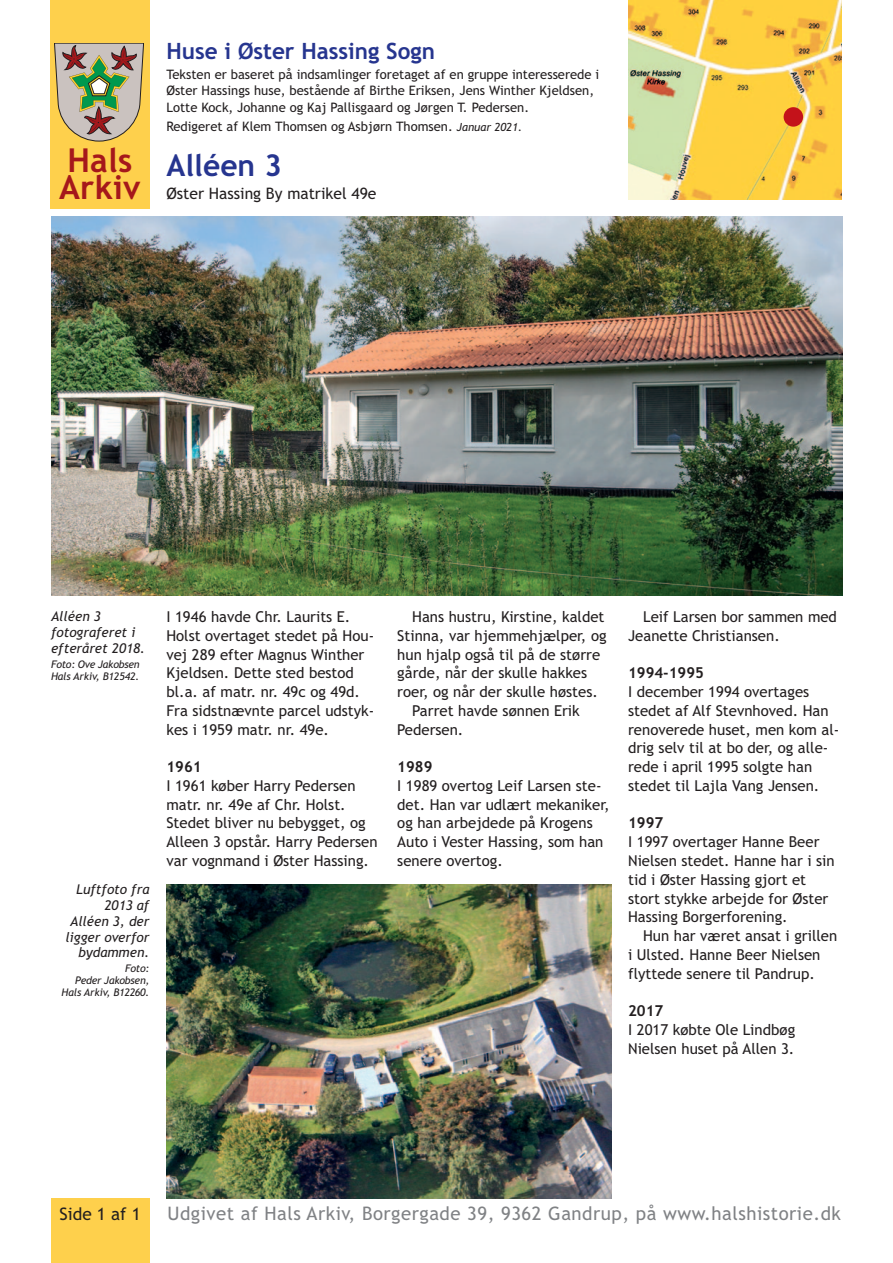
<style>
.page{position:relative;width:893px;height:1263px;background:#fff}
.page>*{position:absolute;margin:0;border:0;box-sizing:border-box;transform-origin:0 0}
.t1{font:700 33px "Trebuchet MS";letter-spacing:.01em;color:#a5181b}
.t2{font:700 30px "Trebuchet MS";color:#26358f}
.t3{font:700 22.5px "Trebuchet MS";color:#26358f}
.t4{font:18.6px "Trebuchet MS";letter-spacing:.025em;color:#808285}
.t5{font:17.25px "Trebuchet MS";color:#231f20}
.t6{font:15.75px "Trebuchet MS";color:#231f20}
.t7{font:15px/18.8px "Trebuchet MS";color:#231f20}
.t8{font:700 15px "Trebuchet MS";color:#231f20}
.t9{font:italic 13.5px/15.8px "Trebuchet MS";color:#231f20;text-align:right}
.t10{font:13.05px/16.5px "Trebuchet MS";color:#231f20}
.t11{font:italic 10.5px "Trebuchet MS";letter-spacing:-.02em;color:#231f20}
.s1{font-style:italic;font-size:11.25px}
</style>
<div class="page">
<div style="left:51px;top:1198px;width:98px;height:65px;background:#fed04c"></div>
<img style="left:628px;top:0;width:214px;height:200px">
<div style="left:50px;top:0;width:99px;height:208px;background:#fed04c"></div>
<svg style="left:54px;top:43px;width:90px;height:98px;background:#ada684"></svg>
<img style="left:52px;top:217px;width:790px;height:378px">
<img style="left:166px;top:884px;width:445px;height:314px">
<svg style="left:783px;top:107px;width:21px;height:20px"></svg>
<p class="t1" style="left:67px;top:141px;width:67px">Hals</p>
<p class="t1" style="left:59px;top:168px;width:83px">Arkiv</p>
<p class="t3" style="left:166px;top:38px;width:270px">Huse i Øster Hassing Sogn</p>
<p class="t10" style="left:166px;top:67px;width:434px">Teksten er baseret på indsamlinger foretaget af en gruppe interesserede i<br>Øster Hassings huse, bestående af Birthe Eriksen, Jens Winther Kjeldsen,</p>
<p class="t10" style="left:166px;top:100px;width:364px">Lotte Kock, Johanne og Kaj Pallisgaard og Jørgen T. Pedersen.</p>
<p class="t10" style="left:166px;top:119px;width:357px">Redigeret af Klem Thomsen og Asbjørn Thomsen. <span class="s1">Januar 2021.</span></p>
<p class="t2" style="left:166px;top:148px;width:117px">Alléen 3</p>
<p class="t6" style="left:166px;top:187px;width:212px">Øster Hassing By matrikel 49e</p>
<p class="t9" style="left:51px;top:610px;width:51px">Alléen 3</p>
<p class="t9" style="left:51px;top:625px;width:86px">fotograferet i</p>
<p class="t9" style="left:51px;top:641px;width:96px">efteråret 2018.</p>
<p class="t11" style="left:51px;top:660px;width:90px">Foto: Ove Jakobsen</p>
<p class="t11" style="left:51px;top:672px;width:90px">Hals Arkiv, B12542.</p>
<p class="t9" style="left:76px;top:883px;width:75px">Luftfoto fra<br>2013 af</p>
<p class="t9" style="left:65px;top:914px;width:85px;text-align:center">Alléen 3, der ligger overfor</p>
<p class="t9" style="left:79px;top:946px;width:72px">bydammen.</p>
<p class="t11" style="left:125px;top:965px;width:26px">Foto:</p>
<p class="t11" style="left:75px;top:977px;width:76px">Peder Jakobsen,</p>
<p class="t11" style="left:62px;top:989px;width:89px">Hals Arkiv, B12260.</p>
<p class="t7" style="left:166px;top:609px;width:209px">I 1946 havde Chr. Laurits E.<br>Holst overtaget stedet på Hou&shy;vej 289 efter Magnus Winther<br>Kjeldsen. Dette sted bestod bl.a. af matr. nr. 49c og 49d.<br>Fra sidstnævnte parcel udstyk&shy;kes i 1959 matr. nr. 49e.</p>
<p class="t8" style="left:166px;top:758px;width:37px">1961</p>
<p class="t7" style="left:166px;top:778px;width:191px">I 1961 køber Harry Pedersen matr. nr. 49e af Chr. Holst.</p>
<p class="t7" style="left:166px;top:815px;width:213px">Stedet bliver nu bebygget, og<br>Alleen 3 opstår. Harry Pedersen var vognmand i Øster Hassing.</p>
<p class="t7" style="left:397px;top:609px;width:211px;text-indent:15px">Hans hustru, Kirstine, kaldet<br>Stinna, var hjemmehjælper, og hun hjalp også til på de større gårde, når der skulle hakkes roer, og når der skulle høstes.</p>
<p class="t7" style="left:397px;top:703px;width:184px;text-indent:15px">Parret havde sønnen Erik<br>Pedersen.</p>
<p class="t8" style="left:397px;top:758px;width:37px">1989</p>
<p class="t7" style="left:397px;top:778px;width:214px">I 1989 overtog Leif Larsen ste&shy;det. Han var udlært mekaniker, og han arbejdede på Krogens<br>Auto i Vester Hassing, som han senere overtog.</p>
<p class="t7" style="left:628px;top:609px;width:210px;text-indent:15px">Leif Larsen bor sammen med<br>Jeanette Christiansen.</p>
<p class="t8" style="left:628px;top:664px;width:77px">1994-1995</p>
<p class="t7" style="left:628px;top:684px;width:213px">I december 1994 overtages stedet af Alf Stevnhoved. Han renoverede huset, men kom al&shy;drig selv til at bo der, og alle&shy;rede i april 1995 solgte han stedet til Lajla Vang Jensen.</p>
<p class="t8" style="left:628px;top:814px;width:37px">1997</p>
<p class="t7" style="left:628px;top:834px;width:208px">I 1997 overtager Hanne Beer<br>Nielsen stedet. Hanne har i sin tid i Øster Hassing gjort et stort stykke arbejde for Øster<br>Hassing Borgerforening.</p>
<p class="t7" style="left:628px;top:928px;width:211px;text-indent:15px">Hun har været ansat i grillen i Ulsted. Hanne Beer Nielsen flyttede senere til Pandrup.</p>
<p class="t8" style="left:628px;top:1002px;width:37px">2017</p>
<p class="t7" style="left:628px;top:1021px;width:169px">I 2017 købte Ole Lindbøg<br>Nielsen huset på Allen 3.</p>
<p class="t5" style="left:60px;top:1207px;width:83px">Side 1 af 1</p>
<p class="t4" style="left:167px;top:1206px;width:675px">Udgivet af Hals Arkiv, Borgergade 39, 9362 Gandrup, på www.halshistorie.dk</p>
</div>
